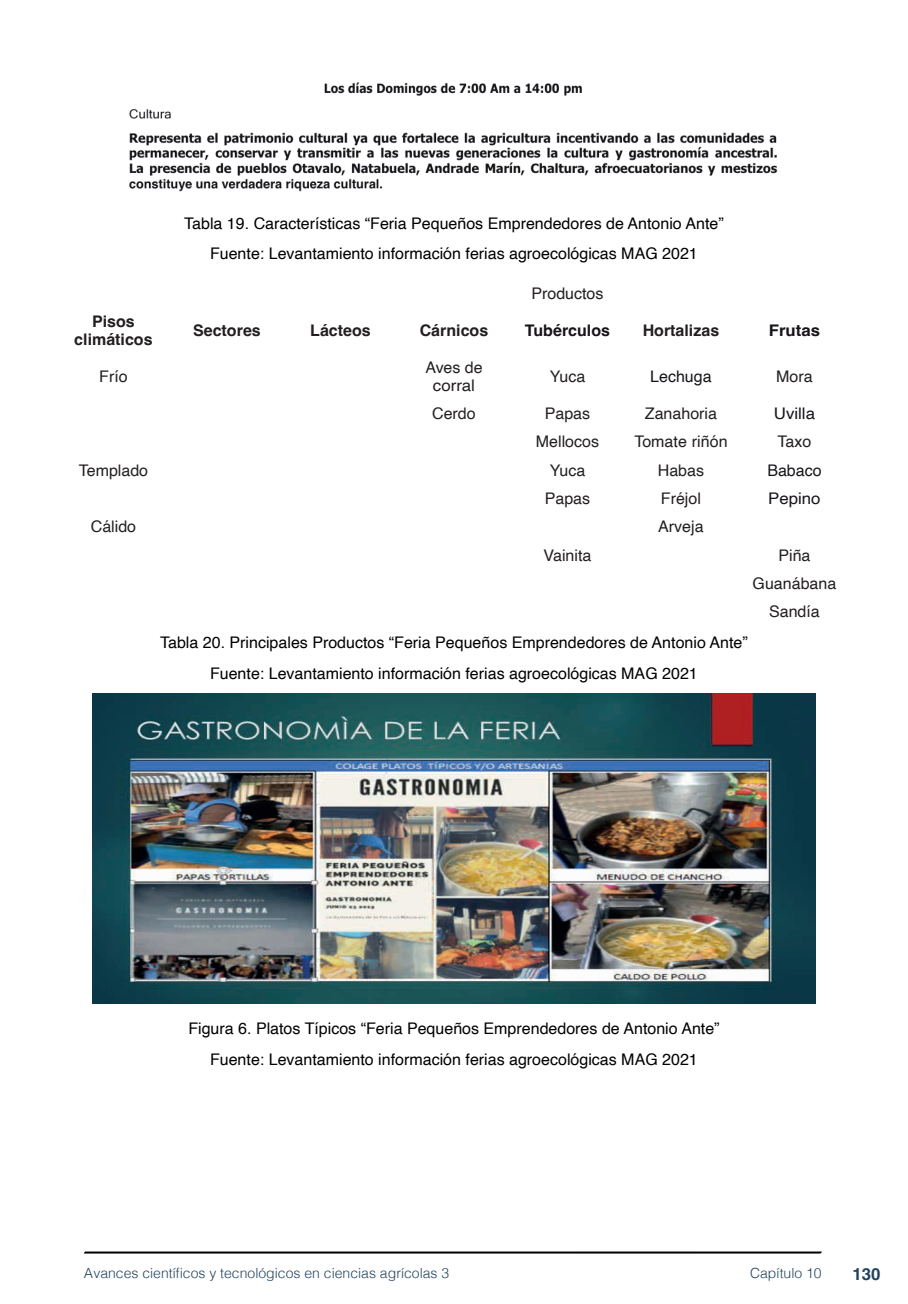
<style>
.page{position:relative;width:908px;height:1304px;background:#fff}
.page>*{position:absolute;margin:0;border:0;box-sizing:border-box;transform-origin:0 0}
.t1{font:700 16.8px "Helvetica";color:#23445f}
.t2{font:16px/30.6px "Helvetica";color:#000;text-align:center}
.t3{font:16px/28.4px "Helvetica";color:#231f20;text-align:center}
.t4{font:700 16px/18px "Helvetica";color:#231f20;text-align:center}
.t5{font:16px "Helvetica";color:#171419}
.t6{font:16px "Helvetica";color:#171419;scale:1.05 1}
.t7{font:700 16px "Helvetica";color:#171419}
.t8{font:700 16px "Helvetica";color:#171419;scale:1.05 1}
.t9{font:300 14px "Helvetica";color:#23445f}
</style>
<div class="page">
<svg style="left:84px;top:1251px;width:737px;height:3px"></svg>
<img style="left:129px;top:82px;width:649px;height:110px">
<img style="left:92px;top:693px;width:723px;height:311px">
<p class="t2" style="left:184px;top:208px;width:540px">Tabla 19. Características “Feria Pequeños Emprendedores de Antonio Ante”<br>Fuente: Levantamiento información ferias agroecológicas MAG 2021</p>
<p class="t3" style="left:531px;top:279px;width:74px">Productos</p>
<p class="t4" style="left:74px;top:314px;width:80px">Pisos climáticos</p>
<p class="t4" style="left:193px;top:323px;width:69px">Sectores</p>
<p class="t4" style="left:310px;top:323px;width:62px">Lácteos</p>
<p class="t4" style="left:419px;top:323px;width:70px">Cárnicos</p>
<p class="t7" style="left:524px;top:320px;width:87px">Tubérculos</p>
<p class="t4" style="left:642px;top:323px;width:78px">Hortalizas</p>
<p class="t8" style="left:768px;top:320px;width:50px">Frutas</p>
<p class="t3" style="left:99px;top:362px;width:30px">Frío</p>
<p class="t3" style="left:425px;top:359px;width:59px;line-height:18px">Aves de corral</p>
<p class="t3" style="left:549px;top:362px;width:37px">Yuca</p>
<p class="t5" style="left:650px;top:364px;width:63px">Lechuga</p>
<p class="t3" style="left:775px;top:362px;width:38px">Mora</p>
<p class="t3" style="left:432px;top:400px;width:45px">Cerdo</p>
<p class="t3" style="left:544px;top:400px;width:47px">Papas</p>
<p class="t3" style="left:644px;top:400px;width:74px">Zanahoria</p>
<p class="t6" style="left:773px;top:401px;width:41px">Uvilla</p>
<p class="t3" style="left:535px;top:428px;width:65px">Mellocos</p>
<p class="t3" style="left:634px;top:428px;width:95px">Tomate riñón</p>
<p class="t3" style="left:777px;top:428px;width:35px">Taxo</p>
<p class="t3" style="left:79px;top:456px;width:71px">Templado</p>
<p class="t3" style="left:549px;top:456px;width:37px">Yuca</p>
<p class="t3" style="left:657px;top:456px;width:48px">Habas</p>
<p class="t5" style="left:767px;top:458px;width:56px">Babaco</p>
<p class="t3" style="left:544px;top:485px;width:47px">Papas</p>
<p class="t3" style="left:660px;top:485px;width:41px">Fréjol</p>
<p class="t6" style="left:768px;top:486px;width:51px">Pepino</p>
<p class="t3" style="left:91px;top:513px;width:47px">Cálido</p>
<p class="t3" style="left:658px;top:513px;width:47px">Arveja</p>
<p class="t3" style="left:543px;top:541px;width:49px">Vainita</p>
<p class="t3" style="left:752px;top:541px;width:85px">Piña<br>Guanábana<br>Sandía</p>
<p class="t2" style="left:160px;top:628px;width:589px">Tabla 20. Principales Productos “Feria Pequeños Emprendedores de Antonio Ante”<br>Fuente: Levantamiento información ferias agroecológicas MAG 2021</p>
<p class="t2" style="left:188px;top:1014px;width:532px">Figura 6. Platos Típicos “Feria Pequeños Emprendedores de Antonio Ante”<br>Fuente: Levantamiento información ferias agroecológicas MAG 2021</p>
<p class="t9" style="left:84px;top:1261px;width:366px">Avances científicos y tecnológicos en ciencias agrícolas 3</p>
<p class="t9" style="left:749px;top:1261px;width:73px">Capítulo 10</p>
<p class="t1" style="left:851px;top:1264px;width:30px">130</p>
</div>
